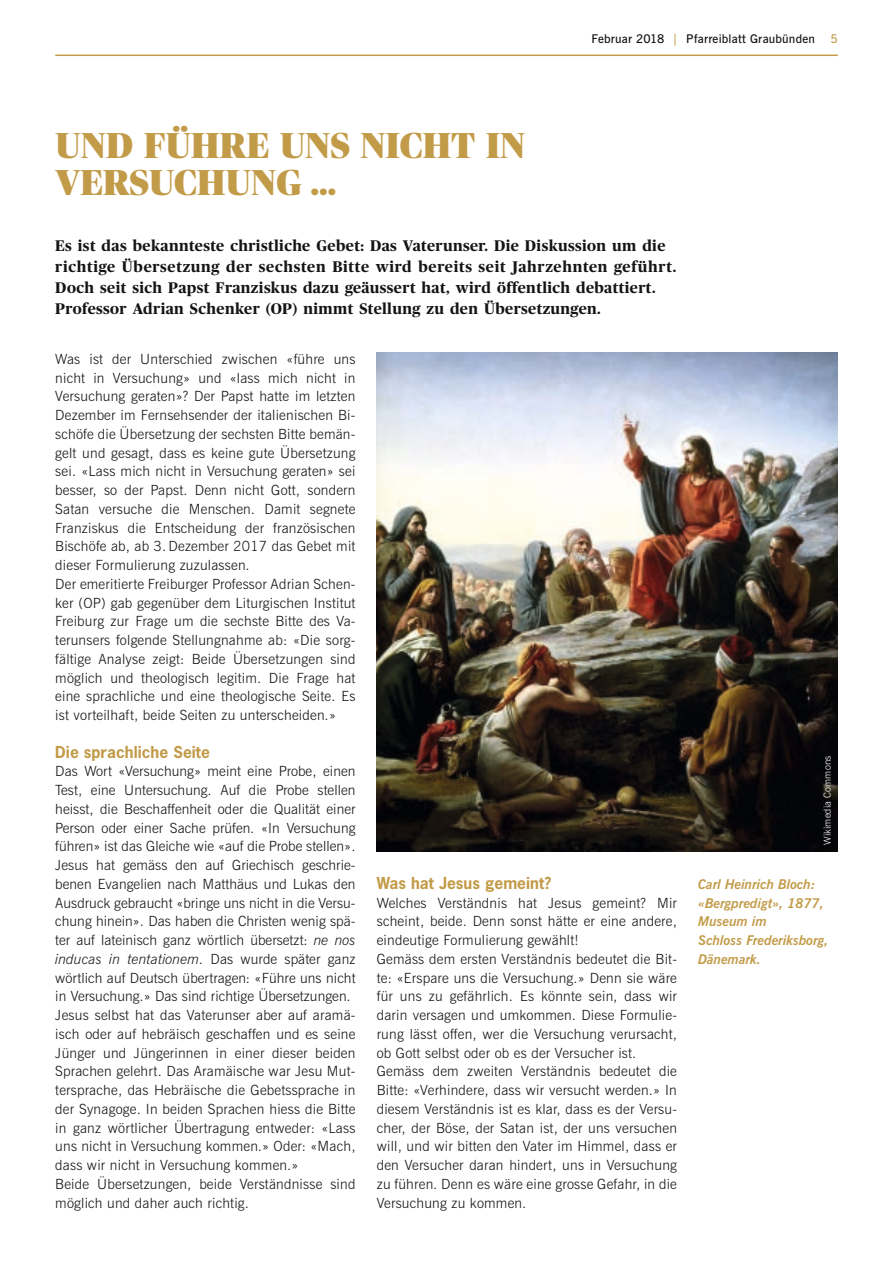
<style>
.page{position:relative;width:893px;height:1263px;background:#fff}
.page>*{position:absolute;margin:0;border:0;box-sizing:border-box;transform-origin:0 0}
.t1{font:900 36px/37.5px "Publico Banner";letter-spacing:.015em;color:#c29b48}
.t2{font:700 15.6px "News Gothic";letter-spacing:.005em;color:#c29b48}
.t3{font:700 15.3px/21px "Publico";letter-spacing:.025em;color:#131413}
.t4{font:300 14.1px/18.8px "News Gothic BT";letter-spacing:.015em;color:#131413}
.t5{font:italic 700 13.5px/18.8px "News Gothic BT";color:#c29b48}
.t6{font:600 12px "News Gothic BT";letter-spacing:.02em;color:#131413}
.t7{font:600 12px "News Gothic BT";color:#c29b48}
.t8{font:300 9.75px "News Gothic BT";letter-spacing:.015em;color:#fff}
.s1{color:#c29b48}
.s2{font-style:italic}
</style>
<div class="page">
<hr style="left:55px;top:55px;width:783px;height:1px;background:#c29b48">
<img style="left:377px;top:353px;width:461px;height:498px">
<h1 class="t1" style="left:56px;top:126px;width:471px">UND FÜHRE UNS NICHT IN<br>VERSUCHUNG …</h1>
<p class="t6" style="left:591px;top:32px;width:225px">Februar 2018 <span class="s1">|</span> Pfarreiblatt Graubünden</p>
<p class="t7" style="left:830px;top:32px;width:9px">5</p>
<p class="t3" style="left:55px;top:235px;width:622px">Es ist das bekannteste christliche Gebet: Das Vaterunser. Die Diskussion um die richtige Übersetzung der sechsten Bitte wird bereits seit Jahrzehnten geführt.<br>Doch seit sich Papst Franziskus dazu geäussert hat, wird öffentlich debattiert.<br>Professor Adrian Schenker (OP) nimmt Stellung zu den Übersetzungen.</p>
<p class="t4" style="left:55px;top:349px;width:302px">Was ist der Unterschied zwischen «führe uns nicht in Versuchung» und «lass mich nicht in Versuchung geraten»? Der Papst hatte im letzten Dezember im Fernsehsender der italienischen Bi&shy;schöfe die Übersetzung der sechsten Bitte bemän&shy;gelt und gesagt, dass es keine gute Übersetzung sei. «Lass mich nicht in Versuchung geraten» sei besser, so der Papst. Denn nicht Gott, sondern Satan versuche die Menschen. Damit segnete Franziskus die Entscheidung der französischen Bischöfe ab, ab 3.Dezember 2017 das Gebet mit dieser Formulierung zuzulassen.<br>Der emeritierte Freiburger Professor Adrian Schen&shy;ker (OP) gab gegenüber dem Liturgischen Institut Freiburg zur Frage um die sechste Bitte des Va&shy;terunsers folgende Stellungnahme ab: «Die sorg&shy;fältige Analyse zeigt: Beide Übersetzungen sind möglich und theologisch legitim. Die Frage hat eine sprachliche und eine theologische Seite. Es ist vorteilhaft, beide Seiten zu unterscheiden.»</p>
<p class="t2" style="left:55px;top:741px;width:156px">Die sprachliche Seite</p>
<p class="t4" style="left:55px;top:762px;width:302px">Das Wort «Versuchung» meint eine Probe, einen Test, eine Untersuchung. Auf die Probe stellen heisst, die Beschaffenheit oder die Qualität einer Person oder einer Sache prüfen. «In Versuchung führen» ist das Gleiche wie «auf die Probe stellen».<br>Jesus hat gemäss den auf Griechisch geschrie&shy;benen Evangelien nach Matthäus und Lukas den Ausdruck gebraucht «bringe uns nicht in die Versu&shy;chung hinein». Das haben die Christen wenig spä&shy;ter auf lateinisch ganz wörtlich übersetzt: <span class="s2">ne nos inducas in tentationem</span>. Das wurde später ganz wörtlich auf Deutsch übertragen: «Führe uns nicht in Versuchung.» Das sind richtige Übersetzungen.<br>Jesus selbst hat das Vaterunser aber auf aramä&shy;isch oder auf hebräisch geschaffen und es seine Jünger und Jüngerinnen in einer dieser beiden Sprachen gelehrt. Das Aramäische war Jesu Mut&shy;tersprache, das Hebräische die Gebetssprache in der Synagoge. In beiden Sprachen hiess die Bitte in ganz wörtlicher Übertragung entweder: «Lass uns nicht in Versuchung kommen.» Oder: «Mach, dass wir nicht in Versuchung kommen.»<br>Beide Übersetzungen, beide Verständnisse sind möglich und daher auch richtig.</p>
<p class="t2" style="left:377px;top:873px;width:176px">Was hat Jesus gemeint?</p>
<p class="t4" style="left:377px;top:893px;width:302px">Welches Verständnis hat Jesus gemeint? Mir scheint, beide. Denn sonst hätte er eine andere, eindeutige Formulierung gewählt!<br>Gemäss dem ersten Verständnis bedeutet die Bit&shy;te: «Erspare uns die Versuchung.» Denn sie wäre für uns zu gefährlich. Es könnte sein, dass wir darin versagen und umkommen. Diese Formulie&shy;rung lässt offen, wer die Versuchung verursacht, ob Gott selbst oder ob es der Versucher ist.<br>Gemäss dem zweiten Verständnis bedeutet die Bitte: «Verhindere, dass wir versucht werden.» In diesem Verständnis ist es klar, dass es der Versu&shy;cher, der Böse, der Satan ist, der uns versuchen will, und wir bitten den Vater im Himmel, dass er den Versucher daran hindert, uns in Versuchung zu führen. Denn es wäre eine grosse Gefahr, in die Versuchung zu kommen.</p>
<p class="t8" style="left:821px;top:845px;width:91px;rotate:-90deg">Wikimedia Commons</p>
<p class="t5" style="left:698px;top:875px;width:132px">Carl Heinrich Bloch: «Bergpredigt», 1877,<br>Museum im<br>Schloss Frederiksborg,<br>Dänemark.</p>
</div>
